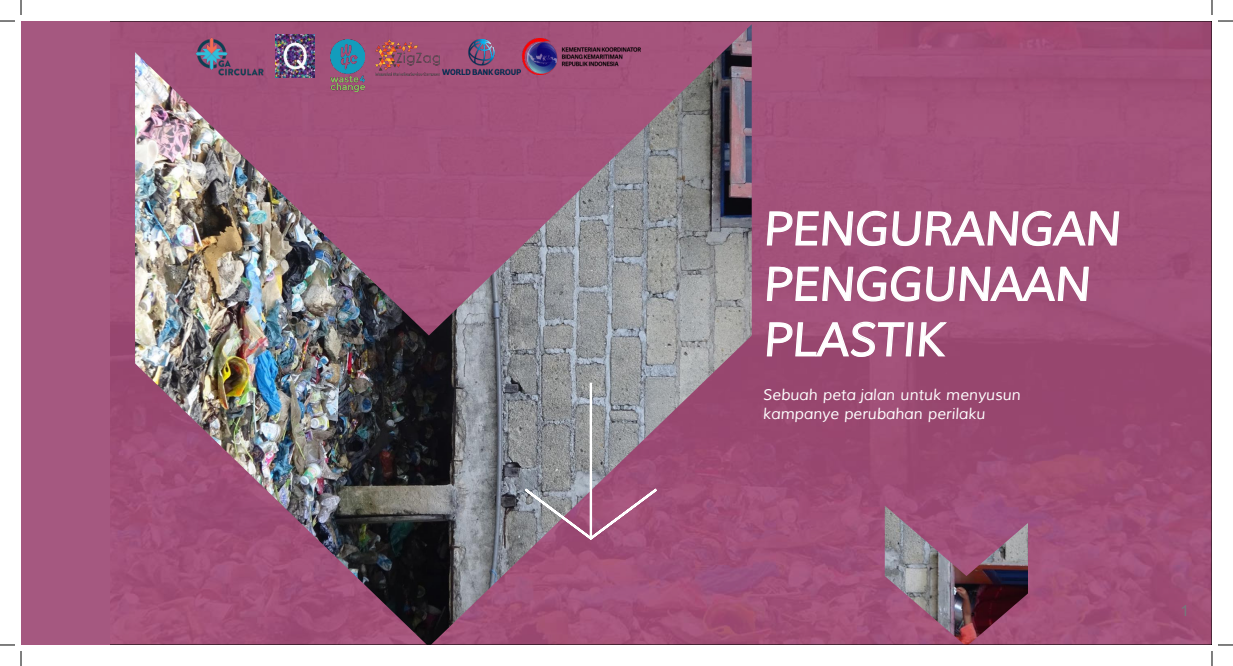
<style>
.page{position:relative;width:1233px;height:666px;background:#fff}
.page>*{position:absolute;margin:0;border:0;box-sizing:border-box;transform-origin:0 0}
.t1{font:italic 46.2px/55.4px "Muli";letter-spacing:-.01em;color:#fff}
.t2{font:italic 300 15.3px/18.5px "Muli";letter-spacing:-.005em;color:#fff}
.t3{font:15.3px "Arial";color:#76787b}
</style>
<div class="page">
<img style="left:110px;top:23px;width:1100px;height:620px">
<svg style="left:766px;top:210px;width:354px;height:37px;background:#b47393"></svg>
<svg style="left:766px;top:265px;width:323px;height:37px;background:#b37293"></svg>
<svg style="left:766px;top:321px;width:182px;height:37px;background:#af6d8e"></svg>
<img style="left:135px;top:24px;width:616px;height:619px">
<svg style="left:522px;top:486px;width:137px;height:55px;background:#a0708b"></svg>
<hr style="left:589px;top:383px;width:3px;height:155px;background:#fff">
<img style="left:884px;top:505px;width:144px;height:138px">
<img style="left:190px;top:31px;width:78px;height:52px">
<img style="left:275px;top:34px;width:39px;height:44px">
<img style="left:331px;top:39px;width:34px;height:52px">
<img style="left:442px;top:39px;width:78px;height:35px">
<img style="left:522px;top:39px;width:118px;height:35px">
<img style="left:375px;top:39px;width:64px;height:36px">
<div style="left:21px;top:21px;width:89px;height:624px;background:#a55880"></div>
<svg style="left:1218px;top:20px;width:15px;height:2px"></svg>
<svg style="left:0;top:644px;width:15px;height:1px"></svg>
<svg style="left:1218px;top:644px;width:15px;height:1px"></svg>
<svg style="left:0;top:0;width:22px;height:22px"></svg>
<svg style="left:20px;top:651px;width:2px;height:15px"></svg>
<svg style="left:1211px;top:0;width:1px;height:15px"></svg>
<svg style="left:1211px;top:651px;width:1px;height:15px"></svg>
<p class="t1" style="left:763px;top:202px;width:359px">PENGURANGAN<br>PENGGUNAAN<br>PLASTIK</p>
<p class="t2" style="left:763px;top:386px;width:259px">Sebuah peta jalan untuk menyusun kampanye perubahan perilaku</p>
<p class="t3" style="left:1180px;top:601px;width:10px">1</p>
</div>
